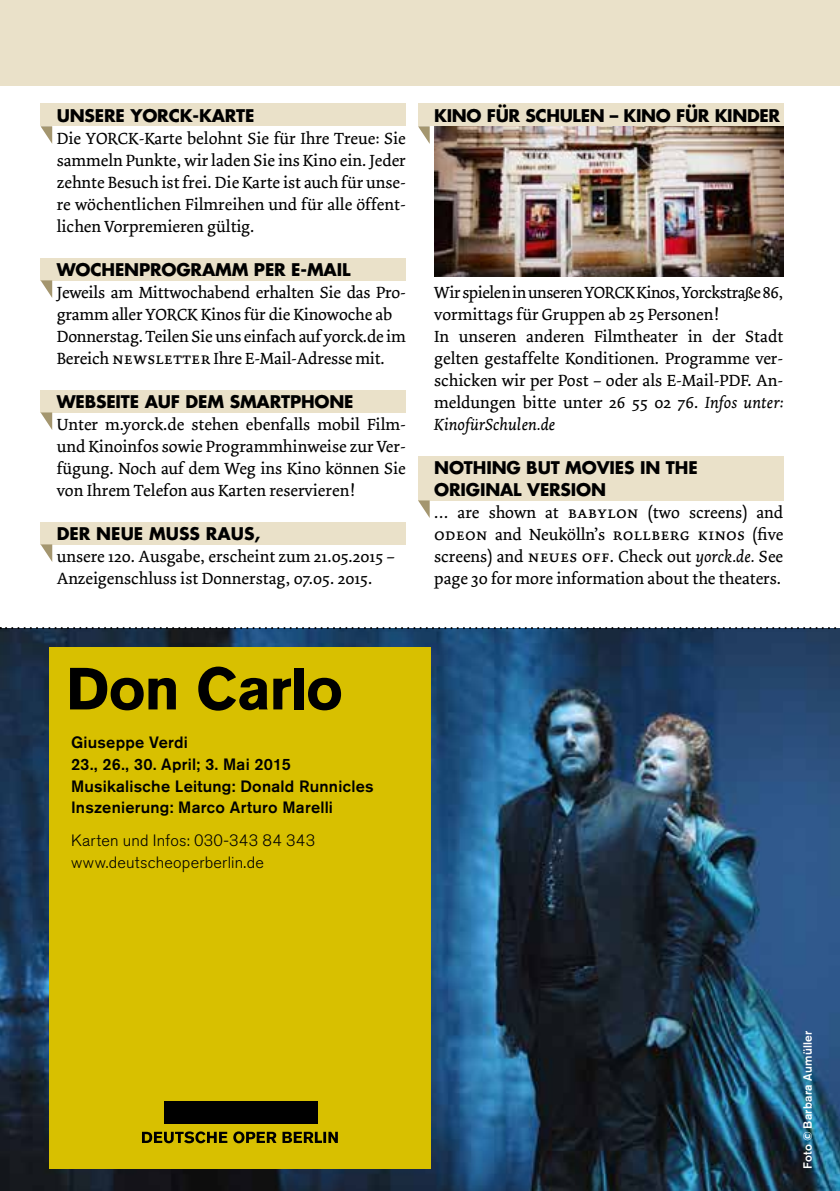
<style>
.page{position:relative;width:840px;height:1191px;background:#fff}
.page>*{position:absolute;margin:0;border:0;box-sizing:border-box;transform-origin:0 0}
.t1{font:700 58.8px "Akzidenz Grotesk Pro";letter-spacing:-.02em;color:#000}
.t2{font:17px/22px "Dolly";color:#000}
.t3{font:700 17px/22px "Futura";letter-spacing:-.01em;color:#000}
.t4{font:17px "Dolly Small Caps";color:#000}
.t5{font:500 16.4px/21.8px "Akzidenz Grotesk Pro";letter-spacing:.015em;color:#000}
.t6{font:300 16.4px/21.8px "Akzidenz Grotesk Pro";letter-spacing:.01em;color:#000}
.t7{font:500 11.8px "Akzidenz Grotesk Pro";letter-spacing:.02em;color:#fff}
.s1{font-family:"Dolly Small Caps"}
.s2{font-style:italic}
.s3{font-family:"Dolly"}
</style>
<div class="page">
<div style="left:0;top:0;width:839px;height:86px;background:#eae1c9"></div>
<div style="left:418px;top:104px;width:364px;height:22px;background:#eae1c9"></div>
<svg style="left:418px;top:126px;width:11px;height:17px"></svg>
<div style="left:41px;top:104px;width:364px;height:22px;background:#eae1c9"></div>
<svg style="left:41px;top:126px;width:11px;height:18px"></svg>
<div style="left:41px;top:258px;width:364px;height:22px;background:#eae1c9"></div>
<svg style="left:41px;top:280px;width:11px;height:18px"></svg>
<div style="left:41px;top:390px;width:364px;height:22px;background:#eae1c9"></div>
<svg style="left:41px;top:412px;width:11px;height:18px"></svg>
<div style="left:41px;top:522px;width:364px;height:22px;background:#eae1c9"></div>
<svg style="left:41px;top:544px;width:11px;height:18px"></svg>
<div style="left:418px;top:456px;width:364px;height:44px;background:#eae1c9"></div>
<svg style="left:418px;top:500px;width:11px;height:17px"></svg>
<img style="left:0;top:629px;width:839px;height:562px">
<div style="left:49px;top:648px;width:381px;height:521px;background:#d8c000"></div>
<svg style="left:142px;top:1131px;width:195px;height:12px"></svg>
<div style="left:164px;top:1101px;width:153px;height:22px;background:#000"></div>
<svg style="left:0;top:627px;width:840px;height:2px"></svg>
<img style="left:434px;top:127px;width:348px;height:149px">
<p class="t3" style="left:57px;top:104px;width:199px">UNSERE YORCK-KARTE</p>
<p class="t2" style="left:57px;top:128px;width:350px;text-align:justify">Die YORCK-Karte belohnt Sie für Ihre Treue: Sie sammeln Punkte, wir laden Sie ins Kino ein. Jeder zehnte Besuch ist frei. Die Karte ist auch für unse&shy;re wöchentlichen Filmreihen und für alle öffent&shy;lichen Vorpremieren gültig.</p>
<p class="t3" style="left:57px;top:258px;width:295px">WOCHENPROGRAMM PER E-MAIL</p>
<p class="t2" style="left:57px;top:282px;width:350px">Jeweils am Mittwochabend erhalten Sie das Pro&shy;gramm aller YORCK Kinos für die Kinowoche ab Donnerstag. Teilen Sie uns einfach auf yorck.de im Bereich <span class="s1">newsletter</span> Ihre E-Mail-Adresse mit.</p>
<p class="t3" style="left:57px;top:390px;width:298px">WEBSEITE AUF DEM SMARTPHONE</p>
<p class="t2" style="left:57px;top:414px;width:350px;text-align:justify">Unter m.yorck.de stehen ebenfalls mobil Film&shy;und Kinoinfos sowie Programmhinweise zur Ver&shy;fügung. Noch auf dem Weg ins Kino können Sie von Ihrem Telefon aus Karten reservieren!</p>
<p class="t3" style="left:57px;top:522px;width:205px">DER NEUE MUSS RAUS,</p>
<p class="t2" style="left:57px;top:546px;width:340px">unsere 120. Ausgabe, erscheint zum 21.05.2015 –<br>Anzeigenschluss ist Donnerstag, 07.05. 2015.</p>
<p class="t3" style="left:434px;top:104px;width:347px">KINO FÜR SCHULEN – KINO FÜR KINDER</p>
<p class="t2" style="left:434px;top:282px;width:350px">Wir spielen in unseren YORCK Kinos, Yorckstraße 86, vormittags für Gruppen ab 25 Personen!<br>In unseren anderen Filmtheater in der Stadt gelten gestaffelte Konditionen. Programme ver&shy;schicken wir per Post – oder als E-Mail-PDF. An&shy;meldungen bitte unter 26 55 02 76. <span class="s2">Infos unter:<br>KinofürSchulen.de</span></p>
<p class="t3" style="left:434px;top:456px;width:265px">NOTHING BUT MOVIES IN THE<br>ORIGINAL VERSION</p>
<p class="t2" style="left:434px;top:502px;width:350px">… are shown at <span class="s1">babylon</span> (two screens) and</p>
<p class="t4" style="left:434px;top:524px;width:350px">odeon <span class="s3">and Neukölln’s</span> rollberg kinos <span class="s3">(five</span></p>
<p class="t2" style="left:434px;top:546px;width:350px">screens) and <span class="s1">neues off</span>. Check out <span class="s2">yorck.de.</span> See page 30 for more information about the theaters.</p>
<h1 class="t1" style="left:66px;top:650px;width:278px">Don Carlo</h1>
<p class="t5" style="left:71px;top:731px;width:304px">Giuseppe Verdi<br>23., 26., 30. April; 3. Mai 2015<br>Musikalische Leitung: Donald Runnicles<br>Inszenierung: Marco Arturo Marelli</p>
<p class="t6" style="left:71px;top:829px;width:245px">Karten und Infos: 030-343 84 343 www.deutscheoperberlin.de</p>
<p class="t7" style="left:799px;top:1169px;width:140px;rotate:-90deg">Foto © Barbara Aumüller</p>
</div>
